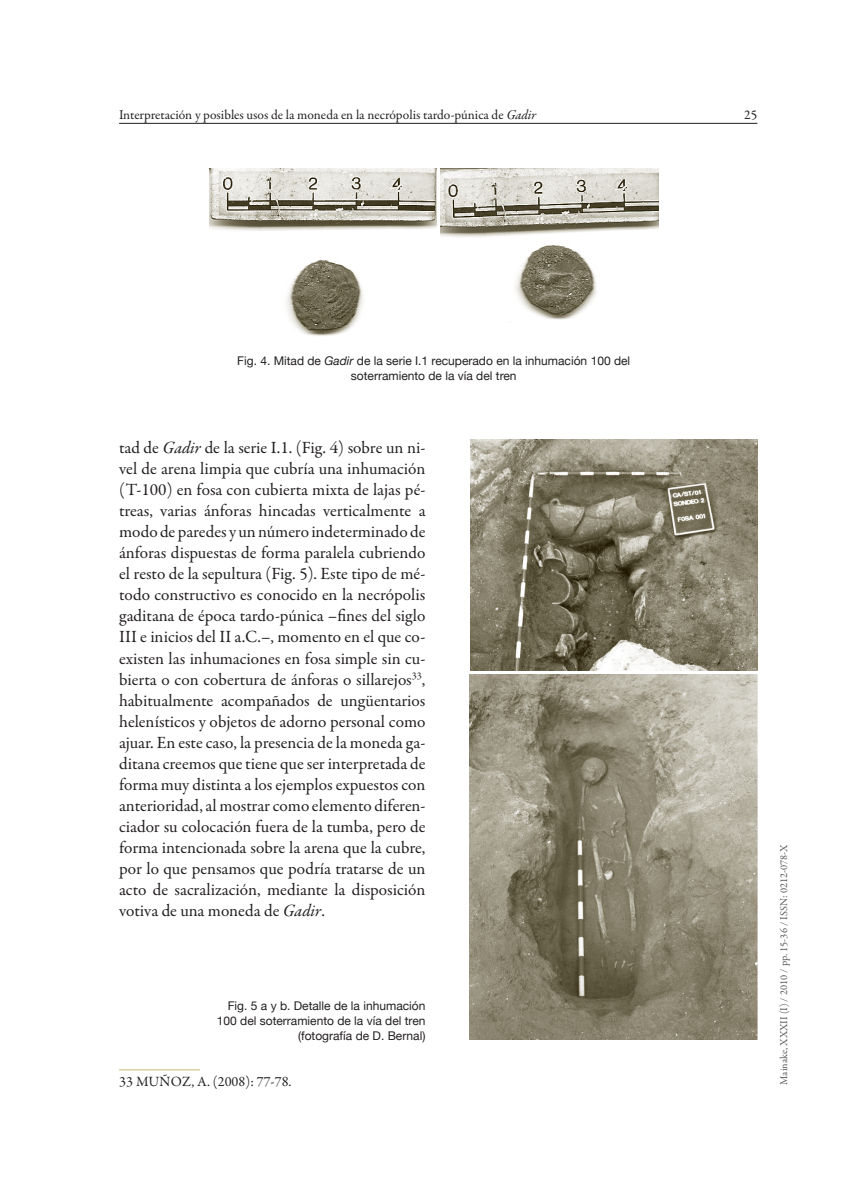
<style>
.page{position:relative;width:851px;height:1191px;background:#fff}
.page>*{position:absolute;margin:0;border:0;box-sizing:border-box;transform-origin:0 0}
.t1{font:17.25px/21px "Garamond Premr Pro";color:#231f20;text-align:justify}
.t2{font:14.25px "Garamond Premr Pro";color:#231f20}
.t3{font:13.5px "Garamond Premr Pro";color:#231f20}
.t4{font:12px/15px "Helvetica Neue";color:#231f20;text-align:center}
.t5{font:10.5px "Garamond Premr Pro";color:#57585a}
.s1{font-style:italic}
</style>
<div class="page">
<hr style="left:119px;top:123px;width:638px;height:1px;background:#231f20">
<hr style="left:119px;top:1069px;width:81px;height:1px;background:#ccb576">
<img style="left:209px;top:168px;width:227px;height:168px">
<img style="left:440px;top:168px;width:218px;height:152px">
<img style="left:470px;top:439px;width:287px;height:232px">
<img style="left:469px;top:675px;width:288px;height:365px">
<p class="t3" style="left:119px;top:107px;width:418px">Interpretación y posibles usos de la moneda en la necrópolis tardo-púnica de <span class="s1">Gadir</span></p>
<p class="t3" style="left:744px;top:107px;width:15px">25</p>
<p class="t4" style="left:237px;top:353px;width:394px">Fig. 4. Mitad de <span class="s1">Gadir</span> de la serie I.1 recuperado en la inhumación 100 del soterramiento de la vía del tren</p>
<p class="t1" style="left:119px;top:437px;width:308px">tad de <span class="s1">Gadir</span> de la serie I.1. (Fig. 4) sobre un ni&shy;vel de arena limpia que cubría una inhumación (T-100) en fosa con cubierta mixta de lajas pé&shy;treas, varias ánforas hincadas verticalmente a modo de paredes y un número indeterminado de ánforas dispuestas de forma paralela cubriendo el resto de la sepultura (Fig. 5). Este tipo de mé&shy;todo constructivo es conocido en la necrópolis gaditana de época tardo-púnica –fines del siglo III e inicios del II a.C.–, momento en el que co&shy;existen las inhumaciones en fosa simple sin cu&shy;bierta o con cobertura de ánforas o sillarejos<sup>33</sup>, habitualmente acompañados de ungüentarios helenísticos y objetos de adorno personal como ajuar. En este caso, la presencia de la moneda ga&shy;ditana creemos que tiene que ser interpretada de forma muy distinta a los ejemplos expuestos con anterioridad, al mostrar como elemento diferen&shy;ciador su colocación fuera de la tumba, pero de forma intencionada sobre la arena que la cubre, por lo que pensamos que podría tratarse de un acto de sacralización, mediante la disposición votiva de una moneda de <span class="s1">Gadir</span>.</p>
<p class="t4" style="left:217px;top:998px;width:210px;text-align:right">Fig. 5 a y b. Detalle de la inhumación<br>100 del soterramiento de la vía del tren (fotografía de D. Bernal)</p>
<p class="t2" style="left:119px;top:1072px;width:174px">33 MUÑOZ, A. (2008): 77-78.</p>
<p class="t5" style="left:777px;top:1084px;width:242px;rotate:-90deg">Mainake, XXXII (I) / 2010 / pp. 15-36 / ISSN: 0212-078-X</p>
</div>
